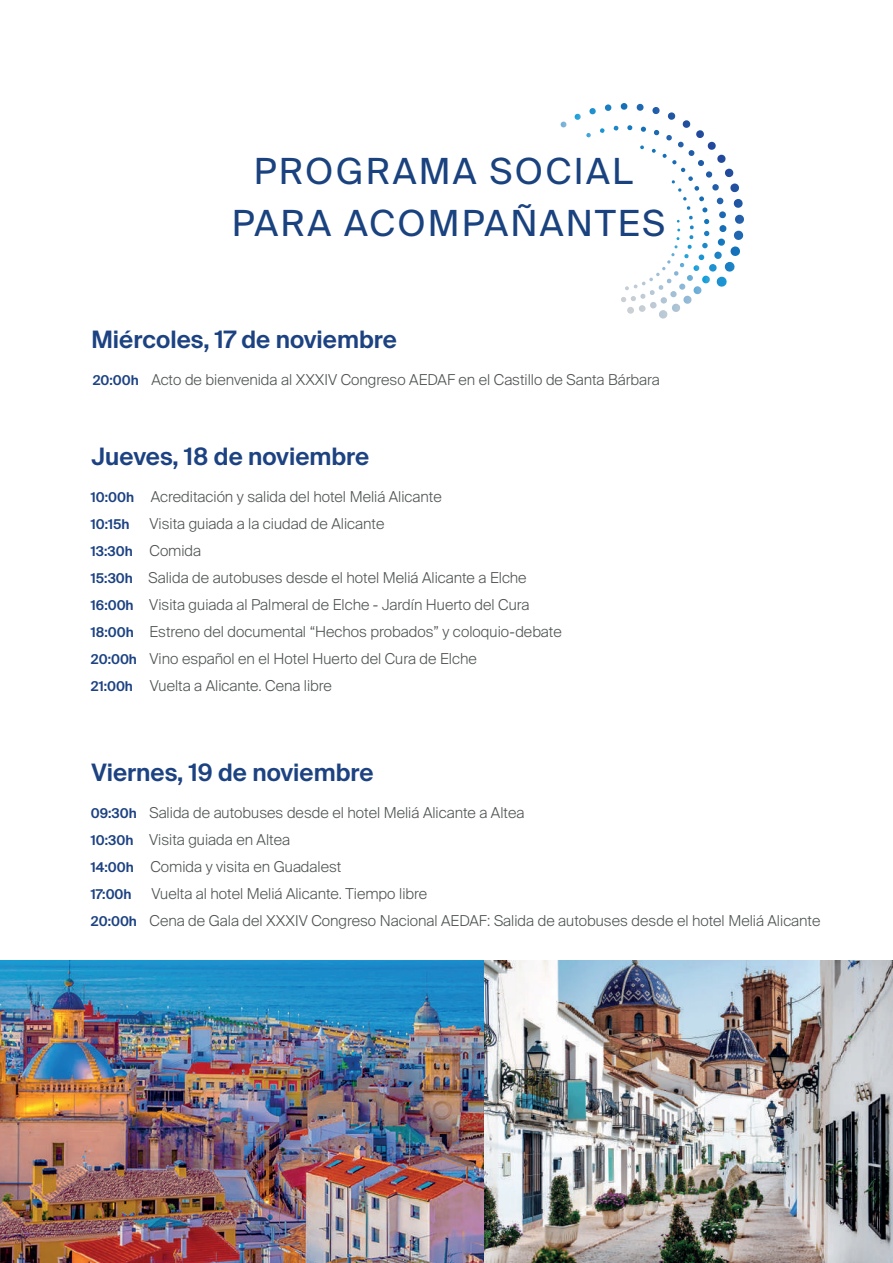
<style>
.page{position:relative;width:893px;height:1263px;background:#fff}
.page>*{position:absolute;margin:0;border:0;box-sizing:border-box;transform-origin:0 0}
.t1{font:36px/52.5px "Suisse Intl";letter-spacing:.06em;color:#19427f;text-align:center}
.t2{font:600 24px "Suisse Intl";color:#1c4282}
.t3{font:300 15px/27px "Suisse Intl";color:#4f5353}
.t4{font:600 13.5px "Suisse Intl";color:#1c4282}
.s1{font-weight:600;font-size:13.5px;color:#1c4282}
.s2{font-weight:300;font-size:15px;color:#4f5353}
</style>
<div class="page">
<svg style="left:560px;top:122px;width:7px;height:6px"></svg>
<svg style="left:574px;top:103px;width:170px;height:216px"></svg>
<img style="left:484px;top:960px;width:408px;height:303px">
<img style="left:0;top:960px;width:484px;height:303px">
<h1 class="t1" style="left:232px;top:145px;width:435px">PROGRAMA SOCIAL<br>PARA ACOMPAÑANTES</h1>
<h2 class="t2" style="left:91px;top:326px;width:307px">Miércoles, 17 de noviembre</h2>
<p class="t3" style="left:93px;top:367px;width:568px"><span class="s1">20:00h</span> Acto de bienvenida al XXXIV Congreso AEDAF en el Castillo de Santa Bárbara</p>
<h2 class="t2" style="left:91px;top:442px;width:279px">Jueves, 18 de noviembre</h2>
<p class="t3" style="left:91px;top:483px;width:352px"><span class="s1">10:00h</span> Acreditación y salida del hotel Meliá Alicante</p>
<p class="t4" style="left:91px;top:516px;width:40px">10:15h</p>
<p class="t3" style="left:149px;top:510px;width:237px">Visita guiada a la ciudad de Alicante</p>
<p class="t4" style="left:91px;top:543px;width:112px">13:30h <span class="s2">Comida</span></p>
<p class="t3" style="left:91px;top:564px;width:472px"><span class="s1">15:30h</span> Salida de autobuses desde el hotel Meliá Alicante a Elche <span class="s1">16:00h</span> Visita guiada al Palmeral de Elche - Jardín Huerto del Cura <span class="s1">18:00h</span> Estreno del documental “Hechos probados” y coloquio-debate <span class="s1">20:00h</span> Vino español en el Hotel Huerto del Cura de Elche<br><span class="s1">21:00h</span> Vuelta a Alicante. Cena libre</p>
<h2 class="t2" style="left:91px;top:758px;width:284px">Viernes, 19 de noviembre</h2>
<p class="t3" style="left:91px;top:799px;width:435px"><span class="s1">09:30h</span> Salida de autobuses desde el hotel Meliá Alicante a Altea<br><span class="s1">10:30h</span> Visita guiada en Altea<br><span class="s1">14:00h</span> Comida y visita en Guadalest</p>
<p class="t4" style="left:91px;top:886px;width:42px">17:00h</p>
<p class="t3" style="left:91px;top:880px;width:731px;text-indent:60px">Vuelta al hotel Meliá Alicante. Tiempo libre<br><span class="s1">20:00h</span> Cena de Gala del XXXIV Congreso Nacional AEDAF: Salida de autobuses desde el hotel Meliá Alicante</p>
</div>
